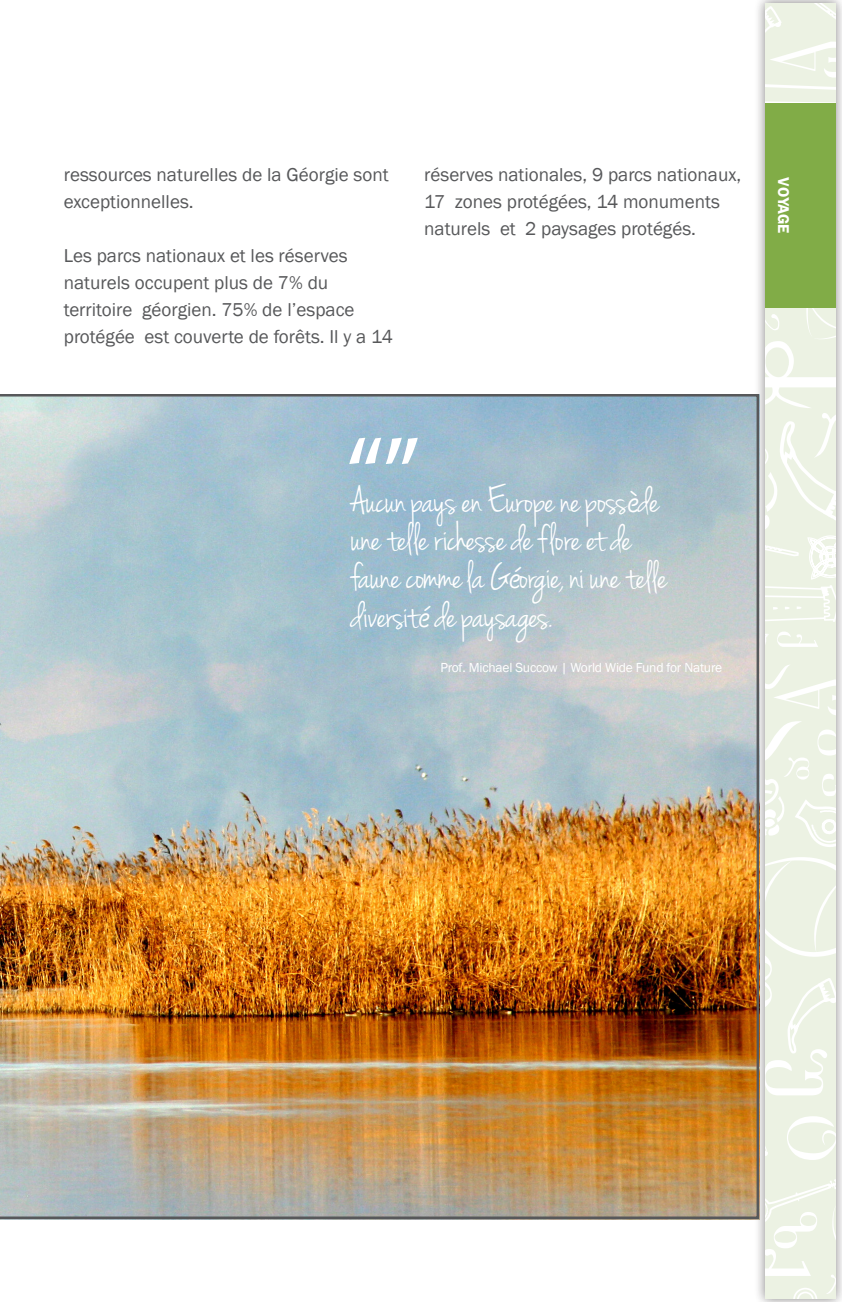
<style>
.page{position:relative;width:842px;height:1302px;background:#fff}
.page>*{position:absolute;margin:0;border:0;box-sizing:border-box;transform-origin:0 0}
.t1{font:40.5px/38.2px "Jenna Sue";letter-spacing:-.015em;color:#fff}
.Body_Copy{font:19.12px/27px "Franklin Gothic";color:#57585a}
.t2{font:600 15.75px "Franklin Gothic";letter-spacing:-.015em;color:#fff}
.t3{font:13.5px "Franklin Gothic";letter-spacing:-.015em;color:#fff}
.s1{font-family:"Giddyup Std"}
</style>
<div class="page">
<div style="left:754px;top:0;width:88px;height:1301px;background:#231f20;opacity:.5"></div>
<svg style="left:765px;top:3px;width:71px;height:1295px;fill:#ecf2e3"></svg>
<img style="left:0;top:394px;width:759px;height:824px">
<svg style="left:349px;top:437px;width:69px;height:27px"></svg>
<div style="left:765px;top:103px;width:71px;height:204px;background:#81ac47"></div>
<p class="Body_Copy" style="left:64px;top:162px;width:326px">ressources naturelles de la Géorgie sont exceptionnelles.</p>
<p class="Body_Copy" style="left:64px;top:243px;width:331px">Les parcs nationaux et les réserves naturels occupent plus de 7% du territoire géorgien. 75% de l’espace protégée est couverte de forêts. Il y a 14</p>
<p class="Body_Copy" style="left:424px;top:162px;width:319px">réserves nationales, 9 parcs nationaux,<br>17 zones protégées, 14 monuments naturels et 2 paysages protégés.</p>
<p class="t2" style="left:793px;top:177px;width:58px;rotate:90deg">VOYAGE</p>
<p class="t1" style="left:351px;top:483px;width:318px">Aucun pays en Europe ne poss<span class="s1">è</span>de une telle richesse de flore et de faune comme la G<span class="s1">é</span>orgie, ni une telle diversit<span class="s1">é</span> de paysages.</p>
<p class="t3" style="left:440px;top:658px;width:283px">Prof. Michael Succow | World Wide Fund for Nature</p>
</div>
